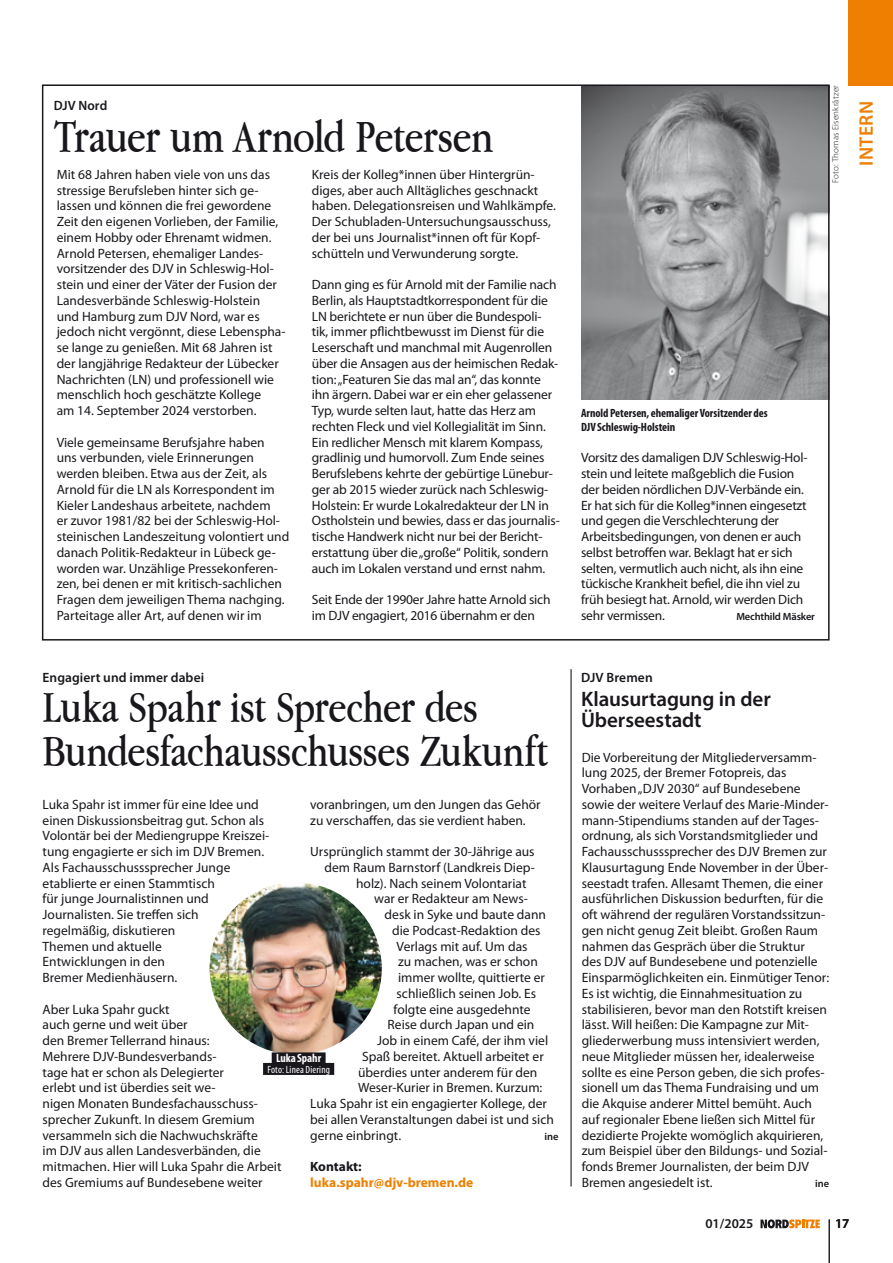
<style>
.page{position:relative;width:893px;height:1263px;background:#fff}
.page>*{position:absolute;margin:0;border:0;box-sizing:border-box;transform-origin:0 0}
.t1{font:48px "Apple Garamond";letter-spacing:-.015em;color:#1a171c}
.t2{font:46.5px/43.5px "Apple Garamond";letter-spacing:-.01em;color:#1a171c}
.t3{font:600 21px/21px "Myriad Pro";letter-spacing:-.005em;color:#1a171c}
.t4{font:600 19.5px "Myriad Pro";letter-spacing:.02em;color:#ee7f00}
.t5{font:13.5px/15.8px "Myriad Pro";color:#1a171c}
.t6{font:600 13.5px "Myriad Pro";letter-spacing:.005em;color:#1a171c}
.t7{font:700 13.5px/15.8px "Myriad Pro";color:#ee7f00}
.t8{font:700 condensed 12px/13.5px "Myriad Pro";letter-spacing:-.005em;color:#1a171c}
.t9{font:700 condensed 12px "Myriad Pro";letter-spacing:-.005em;color:#fff}
.t10{font:600 10.5px "Myriad Pro";letter-spacing:-.015em;color:#1a171c}
.t11{font:condensed 10.5px "Myriad Pro";letter-spacing:.015em;color:#fff}
.t12{font:300 9px "Myriad Pro";letter-spacing:.025em;color:#1a171c}
.s1{color:#1a171c}
</style>
<div class="page">
<svg style="left:760px;top:1219px;width:60px;height:9px"></svg>
<img style="left:581px;top:87px;width:246px;height:313px">
<hr style="left:829px;top:1219px;width:1px;height:44px;background:#1a171c">
<div style="left:848px;top:0;width:45px;height:85px;background:#ee7f00"></div>
<img style="left:210px;top:882px;width:172px;height:172px;border-radius:86px">
<div style="left:272px;top:1052px;width:54px;height:12px;background:#1a171c"></div>
<div style="left:263px;top:1063px;width:71px;height:12px;background:#1a171c"></div>
<hr style="left:571px;top:669px;width:1px;height:517px;background:#000">
<p class="t6" style="left:54px;top:97px;width:55px">DJV Nord</p>
<p class="t1" style="left:54px;top:108px;width:441px">Trauer um Arnold Petersen</p>
<p class="t5" style="left:312px;top:166px;width:246px">Kreis der Kolleg*innen über Hintergrün&shy;diges, aber auch Alltägliches geschnackt haben. Delegationsreisen und Wahlkämpfe.<br>Der Schubladen-Untersuchungsausschuss, der bei uns Journalist*innen oft für Kopf&shy;schütteln und Verwunderung sorgte.</p>
<p class="t5" style="left:312px;top:276px;width:250px">Dann ging es für Arnold mit der Familie nach Berlin, als Hauptstadtkorrespondent für die LN berichtete er nun über die Bundespoli&shy;tik, immer pflichtbewusst im Dienst für die Leserschaft und manchmal mit Augenrollen über die Ansagen aus der heimischen Redak&shy;tion: „Featuren Sie das mal an“, das konnte ihn ärgern. Dabei war er ein eher gelassener Typ, wurde selten laut, hatte das Herz am rechten Fleck und viel Kollegialität im Sinn.<br>Ein redlicher Mensch mit klarem Kompass, gradlinig und humorvoll. Zum Ende seines Berufslebens kehrte der gebürtige Lünebur&shy;ger ab 2015 wieder zurück nach Schleswig-Holstein: Er wurde Lokalredakteur der LN in Ostholstein und bewies, dass er das journalis&shy;tische Handwerk nicht nur bei der Bericht&shy;erstattung über die „große“ Politik, sondern auch im Lokalen verstand und ernst nahm.</p>
<p class="t5" style="left:312px;top:591px;width:240px">Seit Ende der 1990er Jahre hatte Arnold sich im DJV engagiert, 2016 übernahm er den</p>
<p class="t5" style="left:57px;top:166px;width:230px">Mit 68 Jahren haben viele von uns das stressige Berufsleben hinter sich ge&shy;lassen und können die frei gewordene Zeit den eigenen Vorlieben, der Familie, einem Hobby oder Ehrenamt widmen.<br>Arnold Petersen, ehemaliger Landes&shy;vorsitzender des DJV in Schleswig-Hol&shy;stein und einer der Väter der Fusion der Landesverbände Schleswig-Holstein und Hamburg zum DJV Nord, war es jedoch nicht vergönnt, diese Lebenspha&shy;se lange zu genießen. Mit 68 Jahren ist der langjährige Redakteur der Lübecker Nachrichten (LN) und professionell wie menschlich hoch geschätzte Kollege<br>am 14. September 2024 verstorben.</p>
<p class="t5" style="left:57px;top:434px;width:234px">Viele gemeinsame Berufsjahre haben<br>uns verbunden, viele Erinnerungen werden bleiben. Etwa aus der Zeit, als Arnold für die LN als Korrespondent im Kieler Landeshaus arbeitete, nachdem<br>er zuvor 1981/82 bei der Schleswig-Hol&shy;steinischen Landeszeitung volontiert und danach Politik-Redakteur in Lübeck ge&shy;worden war. Unzählige Pressekonferen&shy;zen, bei denen er mit kritisch-sachlichen Fragen dem jeweiligen Thema nachging.<br>Parteitage aller Art, auf denen wir im</p>
<p class="t6" style="left:42px;top:669px;width:163px">Engagiert und immer dabei</p>
<p class="t2" style="left:42px;top:685px;width:507px">Luka Spahr ist Sprecher des<br>Bundesfachausschusses Zukunft</p>
<p class="t5" style="left:43px;top:796px;width:228px">Luka Spahr ist immer für eine Idee und einen Diskussionsbeitrag gut. Schon als<br>Volontär bei der Mediengruppe Kreiszei&shy;tung engagierte er sich im DJV Bremen.<br>Als Fachausschusssprecher Junge etablierte er einen Stammtisch<br>für junge Journalistinnen und<br>Journalisten. Sie treffen sich<br>regelmäßig, diskutieren<br>Themen und aktuelle<br>Entwicklungen in den<br>Bremer Medienhäusern.</p>
<p class="t5" style="left:43px;top:1001px;width:240px">Aber Luka Spahr guckt<br>auch gerne und weit über<br>den Bremer Tellerrand hinaus:<br>Mehrere DJV-Bundesverbands-<br>tage hat er schon als Delegierter<br>erlebt und ist überdies seit we-<br>nigen Monaten Bundesfachausschuss&shy;sprecher Zukunft. In diesem Gremium versammeln sich die Nachwuchskräfte<br>im DJV aus allen Landesverbänden, die mitmachen. Hier will Luka Spahr die Arbeit des Gremiums auf Bundesebene weiter</p>
<p class="t5" style="left:310px;top:796px;width:232px">voranbringen, um den Jungen das Gehör zu verschaffen, das sie verdient haben.</p>
<p class="t5" style="left:310px;top:843px;width:226px">Ursprünglich stammt der 30-Jährige aus</p>
<p class="t5" style="left:325px;top:859px;width:212px">dem Raum Barnstorf (Landkreis Diep-</p>
<p class="t5" style="left:356px;top:875px;width:172px">holz). Nach seinem Volontariat</p>
<p class="t5" style="left:374px;top:891px;width:155px">war er Redakteur am News-</p>
<p class="t5" style="left:385px;top:906px;width:163px">desk in Syke und baute dann</p>
<p class="t5" style="left:392px;top:922px;width:150px">die Podcast-Redaktion des</p>
<p class="t5" style="left:397px;top:938px;width:132px">Verlags mit auf. Um das</p>
<p class="t5" style="left:398px;top:954px;width:141px">zu machen, was er schon</p>
<p class="t5" style="left:398px;top:969px;width:148px">immer wollte, quittierte er</p>
<p class="t5" style="left:397px;top:985px;width:141px">schließlich seinen Job. Es</p>
<p class="t5" style="left:394px;top:1001px;width:139px">folgte eine ausgedehnte</p>
<p class="t5" style="left:388px;top:1017px;width:148px">Reise durch Japan und ein</p>
<p class="t5" style="left:377px;top:1032px;width:173px">Job in einem Café, der ihm viel</p>
<p class="t5" style="left:362px;top:1048px;width:183px">Spaß bereitet. Aktuell arbeitet er</p>
<p class="t5" style="left:358px;top:1064px;width:181px">überdies unter anderem für den</p>
<p class="t5" style="left:358px;top:1080px;width:186px">Weser-Kurier in Bremen. Kurzum:</p>
<p class="t5" style="left:310px;top:1095px;width:238px">Luka Spahr ist ein engagierter Kollege, der</p>
<p class="t5" style="left:310px;top:1111px;width:245px">bei allen Veranstaltungen dabei ist und sich</p>
<p class="t5" style="left:310px;top:1127px;width:92px">gerne einbringt.</p>
<p class="t10" style="left:544px;top:1129px;width:16px">ine</p>
<p class="t7" style="left:310px;top:1158px;width:165px"><span class="s1">Kontakt: </span>luka.spahr@djv-bremen.de</p>
<p class="t9" style="left:276px;top:1051px;width:47px">Luka Spahr</p>
<p class="t11" style="left:267px;top:1063px;width:64px">Foto: Linea Diering</p>
<p class="t12" style="left:830px;top:183px;width:99px;rotate:-90deg">Foto: Thomas Eisenkrätzer</p>
<p class="t4" style="left:854px;top:166px;width:66px;rotate:-90deg">INTERN</p>
<p class="t8" style="left:581px;top:406px;width:188px">Arnold Petersen, ehemaliger Vorsitzender des<br>DJV Schleswig-Holstein</p>
<p class="t5" style="left:581px;top:450px;width:228px">Vorsitz des damaligen DJV Schleswig-Hol&shy;stein und leitete maßgeblich die Fusion der beiden nördlichen DJV-Verbände ein.<br>Er hat sich für die Kolleg*innen eingesetzt und gegen die Verschlechterung der Arbeitsbedingungen, von denen er auch selbst betroffen war. Beklagt hat er sich selten, vermutlich auch nicht, als ihn eine tückische Krankheit befiel, die ihn viel zu früh besiegt hat. Arnold, wir werden Dich sehr vermissen.</p>
<p class="t10" style="left:736px;top:610px;width:80px">Mechthild Mäsker</p>
<p class="t6" style="left:581px;top:669px;width:73px">DJV Bremen</p>
<p class="t3" style="left:581px;top:688px;width:191px">Klausurtagung in der<br>Überseestadt</p>
<p class="t5" style="left:582px;top:749px;width:249px">Die Vorbereitung der Mitgliederversamm&shy;lung 2025, der Bremer Fotopreis, das Vorhaben „DJV 2030“ auf Bundesebene sowie der weitere Verlauf des Marie-Minder&shy;mann-Stipendiums standen auf der Tages&shy;ordnung, als sich Vorstandsmitglieder und Fachausschusssprecher des DJV Bremen zur Klausurtagung Ende November in der Über&shy;seestadt trafen. Allesamt Themen, die einer ausführlichen Diskussion bedurften, für die oft während der regulären Vorstandssitzun&shy;gen nicht genug Zeit bleibt. Großen Raum nahmen das Gespräch über die Struktur<br>des DJV auf Bundesebene und potenzielle Einsparmöglichkeiten ein. Einmütiger Tenor:<br>Es ist wichtig, die Einnahmesituation zu stabilisieren, bevor man den Rotstift kreisen lässt. Will heißen: Die Kampagne zur Mit&shy;gliederwerbung muss intensiviert werden, neue Mitglieder müssen her, idealerweise sollte es eine Person geben, die sich profes&shy;sionell um das Thema Fundraising und um die Akquise anderer Mittel bemüht. Auch auf regionaler Ebene ließen sich Mittel für dezidierte Projekte womöglich akquirieren, zum Beispiel über den Bildungs- und Sozial&shy;fonds Bremer Journalisten, der beim DJV Bremen angesiedelt ist.</p>
<p class="t10" style="left:815px;top:1177px;width:16px">ine</p>
<p class="t6" style="left:705px;top:1215px;width:49px">01/2025</p>
<p class="t6" style="left:835px;top:1215px;width:16px">17</p>
</div>
